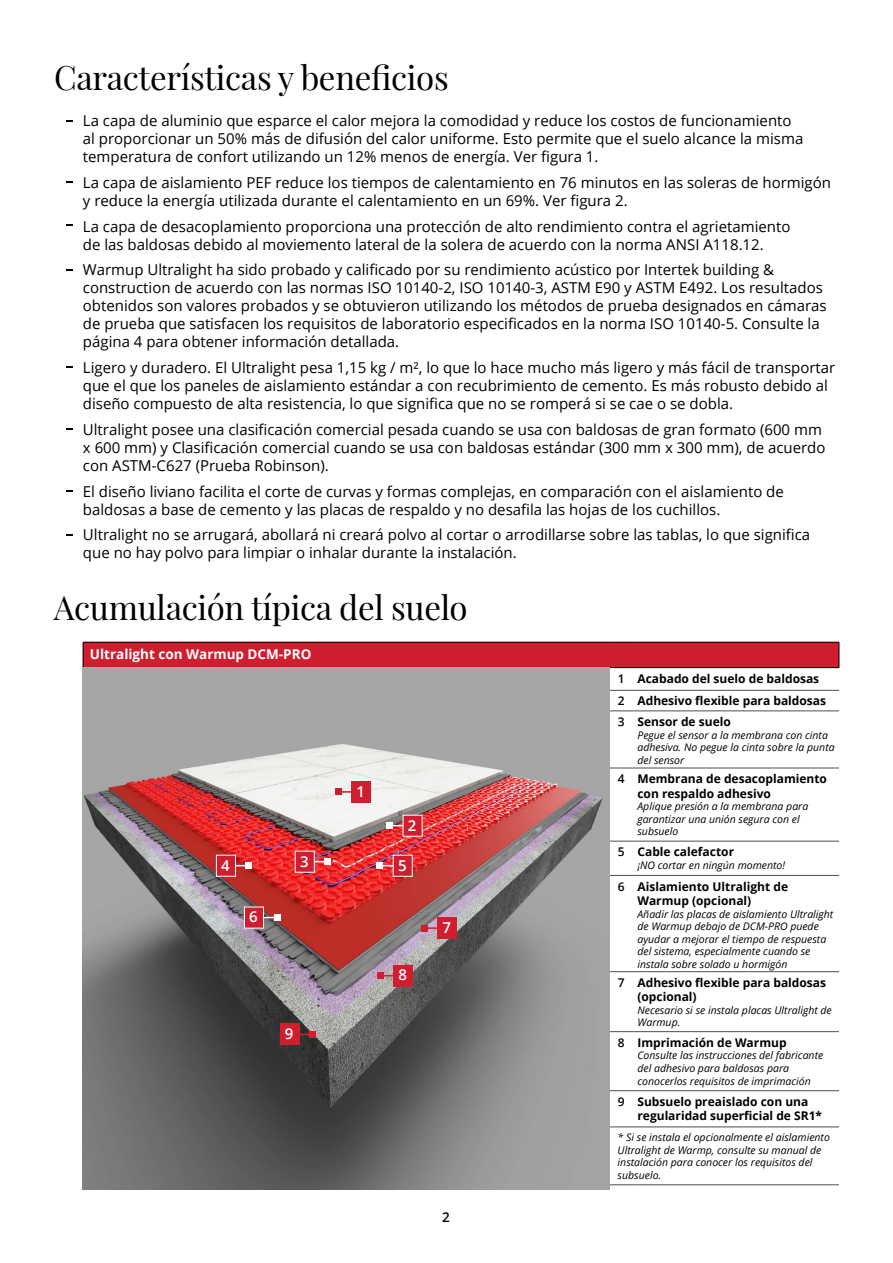
<style>
.page{position:relative;width:893px;height:1263px;background:#fff}
.page>*{position:absolute;margin:0;border:0;box-sizing:border-box;transform-origin:0 0}
.t1{font:33px "Playfair Display";letter-spacing:-.01em;color:#000}
.t2{font:15px/18px "Open Sans";color:#000}
.t3{font:600 15px "Open Sans";color:#fff}
.t4{font:700 13.5px "Open Sans";color:#fff}
.t5{font:600 13.5px "Open Sans";color:#000}
.t6{font:700 12px/14.4px "Open Sans";color:#000}
.t7{font:italic 10.5px/12.6px "Open Sans";color:#000}
.s1{font-weight:600}
</style>
<div class="page">
<div style="left:83px;top:642px;width:756px;height:26px;background:#cf1e30"></div>
<svg style="left:839px;top:642px;width:1px;height:25px"></svg>
<svg style="left:609px;top:690px;width:24px;height:1px"></svg>
<hr style="left:633px;top:690px;width:206px;height:1px;background:#4d4d4f">
<svg style="left:609px;top:711px;width:24px;height:1px"></svg>
<hr style="left:633px;top:711px;width:206px;height:1px;background:#4d4d4f">
<svg style="left:609px;top:768px;width:24px;height:1px"></svg>
<hr style="left:633px;top:768px;width:206px;height:1px;background:#4d4d4f">
<svg style="left:609px;top:841px;width:24px;height:1px"></svg>
<hr style="left:633px;top:841px;width:206px;height:1px;background:#4d4d4f">
<svg style="left:609px;top:875px;width:24px;height:1px"></svg>
<hr style="left:633px;top:875px;width:206px;height:1px;background:#4d4d4f">
<svg style="left:609px;top:971px;width:24px;height:1px"></svg>
<hr style="left:633px;top:971px;width:206px;height:1px;background:#4d4d4f">
<svg style="left:609px;top:1031px;width:24px;height:1px"></svg>
<hr style="left:633px;top:1031px;width:206px;height:1px;background:#4d4d4f">
<svg style="left:609px;top:1090px;width:24px;height:1px"></svg>
<hr style="left:633px;top:1090px;width:206px;height:1px;background:#4d4d4f">
<svg style="left:609px;top:1127px;width:24px;height:1px"></svg>
<hr style="left:633px;top:1127px;width:206px;height:1px;background:#4d4d4f">
<svg style="left:609px;top:1184px;width:24px;height:1px"></svg>
<hr style="left:633px;top:1184px;width:206px;height:1px;background:#4d4d4f">
<hr style="left:83px;top:642px;width:526px;height:1px;background:#000">
<svg style="left:83px;top:642px;width:1px;height:25px"></svg>
<svg style="left:609px;top:642px;width:24px;height:1px"></svg>
<hr style="left:633px;top:642px;width:206px;height:1px;background:#000">
<hr style="left:83px;top:667px;width:526px;height:1px;background:#000">
<svg style="left:609px;top:667px;width:24px;height:1px"></svg>
<hr style="left:633px;top:667px;width:206px;height:1px;background:#000">
<img style="left:83px;top:668px;width:526px;height:521px">
<svg style="left:236px;top:863px;width:16px;height:6px"></svg>
<div style="left:216px;top:855px;width:20px;height:22px;background:#cf1e30;border:1px solid #fff"></div>
<svg style="left:264px;top:914px;width:16px;height:6px"></svg>
<div style="left:244px;top:907px;width:20px;height:21px;background:#cf1e30;border:1px solid #fff"></div>
<svg style="left:377px;top:863px;width:16px;height:6px"></svg>
<div style="left:393px;top:855px;width:20px;height:22px;background:#cf1e30;border:1px solid #fff"></div>
<svg style="left:315px;top:859px;width:16px;height:6px"></svg>
<div style="left:295px;top:851px;width:20px;height:22px;background:#cf1e30;border:1px solid #fff"></div>
<svg style="left:299px;top:1031px;width:17px;height:6px"></svg>
<div style="left:280px;top:1024px;width:19px;height:21px;background:#cf1e30"></div>
<svg style="left:377px;top:973px;width:17px;height:6px"></svg>
<div style="left:394px;top:965px;width:19px;height:21px;background:#cf1e30"></div>
<hr style="left:424px;top:927px;width:23px;height:2px;background:#cf1e30">
<svg style="left:421px;top:925px;width:6px;height:6px"></svg>
<div style="left:438px;top:917px;width:19px;height:22px;background:#cf1e30"></div>
<svg style="left:387px;top:822px;width:16px;height:6px"></svg>
<div style="left:403px;top:815px;width:20px;height:22px;background:#cf1e30;border:1px solid #fff"></div>
<hr style="left:338px;top:791px;width:23px;height:2px;background:#cf1e30">
<svg style="left:335px;top:789px;width:6px;height:6px"></svg>
<div style="left:352px;top:781px;width:19px;height:21px;background:#cf1e30"></div>
<svg style="left:66px;top:490px;width:7px;height:2px"></svg>
<h1 class="t1" style="left:54px;top:52px;width:396px">Características y beneficios</h1>
<p class="t2" style="left:83px;top:111px;width:722px">La capa de aluminio que esparce el calor mejora la comodidad y reduce los costos de funcionamiento al proporcionar un 50% más de difusión del calor uniforme. Esto permite que el suelo alcance la misma temperatura de confort utilizando un 12% menos de energía. Ver figura 1.</p>
<p class="t2" style="left:83px;top:173px;width:750px">La capa de aislamiento PEF reduce los tiempos de calentamiento en 76 minutos en las soleras de hormigón y reduce la energía utilizada durante el calentamiento en un 69%. Ver figura 2.</p>
<p class="t2" style="left:83px;top:217px;width:709px">La capa de desacoplamiento proporciona una protección de alto rendimiento contra el agrietamiento de las baldosas debido al moviemento lateral de la solera de acuerdo con la norma ANSI A118.12.</p>
<p class="t2" style="left:83px;top:260px;width:745px">Warmup Ultralight ha sido probado y calificado por su rendimiento acústico por Intertek building &amp; construction de acuerdo con las normas ISO 10140-2, ISO 10140-3, ASTM E90 y ASTM E492. Los resultados obtenidos son valores probados y se obtuvieron utilizando los métodos de prueba designados en cámaras de prueba que satisfacen los requisitos de laboratorio especificados en la norma ISO 10140-5. Consulte la página 4 para obtener información detallada.</p>
<p class="t2" style="left:83px;top:358px;width:754px">Ligero y duradero. El Ultralight pesa 1,15 kg / m², lo que lo hace mucho más ligero y más fácil de transportar que el que los paneles de aislamiento estándar a con recubrimiento de cemento. Es más robusto debido al diseño compuesto de alta resistencia, lo que significa que no se romperá si se cae o se dobla.</p>
<p class="t2" style="left:83px;top:420px;width:744px">Ultralight posee una clasificación comercial pesada cuando se usa con baldosas de gran formato (600 mm x 600 mm) y Clasificación comercial cuando se usa con baldosas estándar (300 mm x 300 mm), de acuerdo con ASTM-C627 (Prueba Robinson).</p>
<p class="t2" style="left:83px;top:482px;width:702px">El diseño liviano facilita el corte de curvas y formas complejas, en comparación con el aislamiento de baldosas a base de cemento y las placas de respaldo y no desafila las hojas de los cuchillos.</p>
<p class="t2" style="left:83px;top:525px;width:729px">Ultralight no se arrugará, abollará ni creará polvo al cortar o arrodillarse sobre las tablas, lo que significa que no hay polvo para limpiar o inhalar durante la instalación.</p>
<h1 class="t1" style="left:54px;top:582px;width:415px">Acumulación típica del suelo</h1>
<p class="t4" style="left:90px;top:645px;width:223px">Ultralight con Warmup DCM-PRO</p>
<p class="t3" style="left:221px;top:855px;width:10px">4</p>
<p class="t3" style="left:249px;top:907px;width:10px">6</p>
<p class="t3" style="left:357px;top:781px;width:10px">1</p>
<p class="t3" style="left:408px;top:815px;width:10px">2</p>
<p class="t3" style="left:300px;top:851px;width:10px">3</p>
<p class="t3" style="left:398px;top:855px;width:10px">5</p>
<p class="t3" style="left:285px;top:1023px;width:10px">9</p>
<p class="t3" style="left:398px;top:965px;width:10px">8</p>
<p class="t3" style="left:443px;top:917px;width:10px">7</p>
<p class="t5" style="left:442px;top:1208px;width:9px">2</p>
<p class="t6" style="left:618px;top:667px;width:210px;line-height:22.6px"><span class="s1">1</span> Acabado del suelo de baldosas<br><span class="s1">2</span> Adhesivo flexible para baldosas</p>
<p class="t6" style="left:618px;top:714px;width:115px"><span class="s1">3</span> Sensor de suelo</p>
<p class="t7" style="left:637px;top:728px;width:199px">Pegue el sensor a la membrana con cinta adhesiva. No pegue la cinta sobre la punta del sensor</p>
<p class="t6" style="left:637px;top:771px;width:191px;text-indent:-20px"><span class="s1">4</span> Membrana de desacoplamiento con respaldo adhesivo</p>
<p class="t7" style="left:637px;top:800px;width:172px">Aplique presión a la membrana para garantizar una unión segura con el subsuelo</p>
<p class="t6" style="left:618px;top:844px;width:118px"><span class="s1">5</span> Cable calefactor</p>
<p class="t7" style="left:637px;top:858px;width:149px">¡NO cortar en ningún momento!</p>
<p class="t6" style="left:637px;top:879px;width:152px;text-indent:-20px"><span class="s1">6</span> Aislamiento Ultralight de<br>Warmup (opcional)</p>
<p class="t7" style="left:637px;top:907px;width:197px">Añadir las placas de aislamiento Ultralight de Warmup debajo de DCM-PRO puede ayudar a mejorar el tiempo de respuesta del sistema, especialmente cuando se instala sobre solado u hormigón</p>
<p class="t6" style="left:637px;top:975px;width:190px;text-indent:-20px"><span class="s1">7</span> Adhesivo flexible para baldosas (opcional)</p>
<p class="t7" style="left:637px;top:1003px;width:196px">Necesario si se instala placas Ultralight de<br>Warmup.</p>
<p class="t6" style="left:618px;top:1035px;width:170px"><span class="s1">8</span> Imprimación de Warmup</p>
<p class="t7" style="left:637px;top:1049px;width:187px">Consulte las instrucciones del fabricante del adhesivo para baldosas para conocerlos requisitos de imprimación</p>
<p class="t6" style="left:637px;top:1094px;width:186px;text-indent:-20px"><span class="s1">9</span> Subsuelo preaislado con una regularidad superficial de SR1*</p>
<p class="t7" style="left:618px;top:1130px;width:214px">* Si se instala el opcionalmente el aislamiento Ultralight de Warmp, consulte su manual de instalación para conocer los requisitos del subsuelo.</p>
</div>
